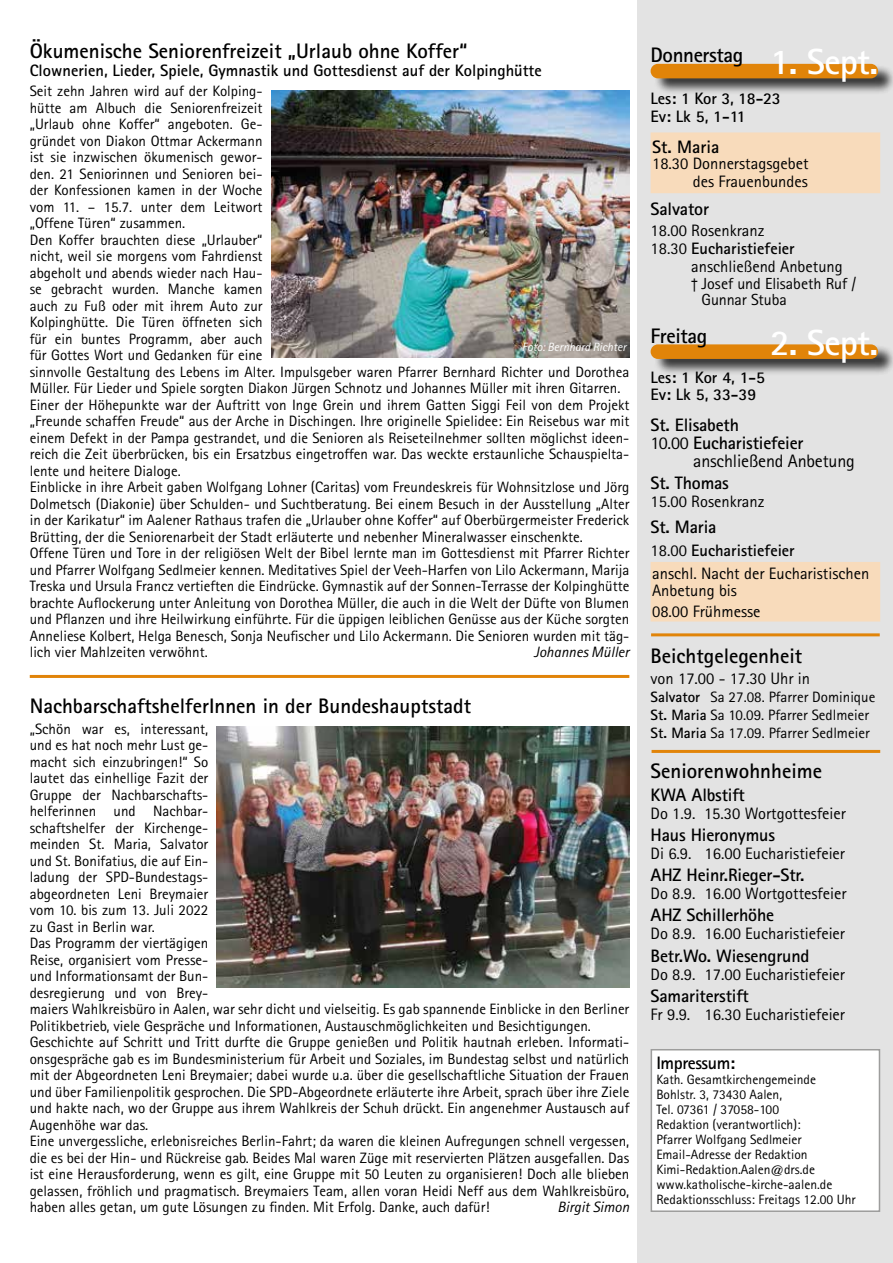
<style>
.page{position:relative;width:893px;height:1263px;background:#fff}
.page>*{position:absolute;margin:0;border:0;box-sizing:border-box;transform-origin:0 0}
.t1{font:700 36.3px "Rotis Sans Serif";color:#fff}
.t2{font:700 21px "Rotis Sans Serif";color:#000}
.t3{font:700 21px "Rotis Sans Serif";letter-spacing:-.02em;color:#000}
.t4{font:700 18px "Rotis Sans Serif";letter-spacing:-.01em;color:#000}
.t5{font:18px "Rotis Sans Serif";letter-spacing:-.01em;color:#000}
.t6{font:16.5px/18px "Rotis Sans Serif";color:#000}
.t7{font:700 16.5px/18px "Rotis Sans Serif";color:#000}
.t8{font:16.05px/16.5px "Rotis Sans Serif";letter-spacing:-.005em;color:#000}
.t9{font:15px/16.5px "Rotis Sans Serif";color:#000}
.t10{font:italic 15px "Rotis Sans Serif";color:#000}
.t11{font:13.5px/15px "Rotis Sans Serif";color:#000}
.t12{font:italic 12px "Rotis Sans Serif";color:#fff}
.s1{font-size:36.3px;color:#fff}
.s2{font-weight:400}
.s3{font-family:"Arial Narrow";font-size:15px}
.s4{font-weight:700}
</style>
<div class="page">
<img style="left:217px;top:726px;width:412px;height:261px">
<img style="left:271px;top:90px;width:358px;height:267px">
<div style="left:638px;top:0;width:255px;height:1263px;background:#e3e3e3"></div>
<div style="left:653px;top:64px;width:240px;height:31px;background:#000;opacity:.75"></div>
<div style="left:651px;top:64px;width:227px;height:14px;background:#e18409;border-radius:7px"></div>
<div style="left:651px;top:133px;width:228px;height:59px;background:#f8dbbb"></div>
<div style="left:651px;top:132px;width:229px;height:61px;border:2px solid #f8dbbb"></div>
<div style="left:653px;top:345px;width:240px;height:30px;background:#000;opacity:.75"></div>
<div style="left:651px;top:344px;width:227px;height:15px;background:#e18409;border-radius:7px"></div>
<div style="left:651px;top:563px;width:228px;height:58px;background:#f8dbbb"></div>
<div style="left:651px;top:562px;width:229px;height:59px;border:2px solid #f8dbbb"></div>
<hr style="left:651px;top:633px;width:229px;height:3px;background:#e18409">
<div style="left:651px;top:1050px;width:228px;height:161px;background:#fff"></div>
<div style="left:651px;top:1049px;width:229px;height:163px;border:2px solid #9d9d9c"></div>
<hr style="left:652px;top:750px;width:228px;height:3px;background:#e18409">
<hr style="left:30px;top:675px;width:599px;height:3px;background:#e18409">
<h2 class="t2" style="left:30px;top:37px;width:439px">Ökumenische Seniorenfreizeit „Urlaub ohne Koffer“</h2>
<p class="t7" style="left:30px;top:61px;width:513px">Clownerien, Lieder, Spiele, Gymnastik und Gottesdienst auf der Kolpinghütte</p>
<p class="t9" style="left:30px;top:83px;width:601px">Seit zehn Jahren wird auf der Kolping-<br>hütte am Albuch die Seniorenfreizeit<br>„Urlaub ohne Koffer“ angeboten. Ge-<br>gründet von Diakon Ottmar Ackermann<br>ist sie inzwischen ökumenisch gewor-<br>den. 21 Seniorinnen und Senioren bei-<br>der Konfessionen kamen in der Woche<br>vom 11. – 15.7. unter dem Leitwort<br>„Offene Türen“ zusammen.<br>Den Koffer brauchten diese „Urlauber“<br>nicht, weil sie morgens vom Fahrdienst<br>abgeholt und abends wieder nach Hau-<br>se gebracht wurden. Manche kamen<br>auch zu Fuß oder mit ihrem Auto zur<br>Kolpinghütte. Die Türen öffneten sich<br>für ein buntes Programm, aber auch<br>für Gottes Wort und Gedanken für eine<br>sinnvolle Gestaltung des Lebens im Alter. Impulsgeber waren Pfarrer Bernhard Richter und Dorothea Müller. Für Lieder und Spiele sorgten Diakon Jürgen Schnotz und Johannes Müller mit ihren Gitarren.<br>Einer der Höhepunkte war der Auftritt von Inge Grein und ihrem Gatten Siggi Feil von dem Projekt „Freunde schaffen Freude“ aus der Arche in Dischingen. Ihre originelle Spielidee: Ein Reisebus war mit einem Defekt in der Pampa gestrandet, und die Senioren als Reiseteilnehmer sollten möglichst ideen&shy;reich die Zeit überbrücken, bis ein Ersatzbus eingetroffen war. Das weckte erstaunliche Schauspielta&shy;lente und heitere Dialoge.<br>Einblicke in ihre Arbeit gaben Wolfgang Lohner (Caritas) vom Freundeskreis für Wohnsitzlose und Jörg Dolmetsch (Diakonie) über Schulden- und Suchtberatung. Bei einem Besuch in der Ausstellung „Alter in der Karikatur“ im Aalener Rathaus trafen die „Urlauber ohne Koffer“ auf Oberbürgermeister Frederick Brütting, der die Seniorenarbeit der Stadt erläuterte und nebenher Mineralwasser einschenkte.<br>Offene Türen und Tore in der religiösen Welt der Bibel lernte man im Gottesdienst mit Pfarrer Richter und Pfarrer Wolfgang Sedlmeier kennen. Meditatives Spiel der Veeh-Harfen von Lilo Ackermann, Marija Treska und Ursula Francz vertieften die Eindrücke. Gymnastik auf der Sonnen-Terrasse der Kolpinghütte brachte Auflockerung unter Anleitung von Dorothea Müller, die auch in die Welt der Düfte von Blumen und Pflanzen und ihre Heilwirkung einführte. Für die üppigen leiblichen Genüsse aus der Küche sorgten Anneliese Kolbert, Helga Benesch, Sonja Neufischer und Lilo Ackermann. Die Senioren wurden mit täg&shy;lich vier Mahlzeiten verwöhnt.</p>
<p class="t12" style="left:522px;top:340px;width:106px">Foto: Bernhard Richter</p>
<p class="t10" style="left:534px;top:643px;width:97px">Johannes Müller</p>
<h2 class="t2" style="left:30px;top:692px;width:443px">NachbarschaftshelferInnen in der Bundeshauptstadt</h2>
<p class="t9" style="left:30px;top:720px;width:601px">„Schön war es, interessant,<br>und es hat noch mehr Lust ge-<br>macht sich einzubringen!“ So<br>lautet das einhellige Fazit der<br>Gruppe der Nachbarschafts-<br>helferinnen und Nachbar-<br>schaftshelfer der Kirchenge-<br>meinden St. Maria, Salvator<br>und St. Bonifatius, die auf Ein-<br>ladung der SPD-Bundestags-<br>abgeordneten Leni Breymaier<br>vom 10. bis zum 13. Juli 2022<br>zu Gast in Berlin war.<br>Das Programm der viertägigen<br>Reise, organisiert vom Presse-<br>und Informationsamt der Bun-<br>desregierung und von Brey-<br>maiers Wahlkreisbüro in Aalen, war sehr dicht und vielseitig. Es gab spannende Einblicke in den Berliner Politikbetrieb, viele Gespräche und Informationen, Austauschmöglichkeiten und Besichtigungen.<br>Geschichte auf Schritt und Tritt durfte die Gruppe genießen und Politik hautnah erleben. Informati&shy;onsgespräche gab es im Bundesministerium für Arbeit und Soziales, im Bundestag selbst und natürlich mit der Abgeordneten Leni Breymaier; dabei wurde u.a. über die gesellschaftliche Situation der Frauen und über Familienpolitik gesprochen. Die SPD-Abgeordnete erläuterte ihre Arbeit, sprach über ihre Ziele und hakte nach, wo der Gruppe aus ihrem Wahlkreis der Schuh drückt. Ein angenehmer Austausch auf Augenhöhe war das.<br>Eine unvergessliche, erlebnisreiches Berlin-Fahrt; da waren die kleinen Aufregungen schnell vergessen, die es bei der Hin- und Rückreise gab. Beides Mal waren Züge mit reservierten Plätzen ausgefallen. Das ist eine Herausforderung, wenn es gilt, eine Gruppe mit 50 Leuten zu organisieren! Doch alle blieben gelassen, fröhlich und pragmatisch. Breymaiers Team, allen voran Heidi Neff aus dem Wahlkreisbüro, haben alles getan, um gute Lösungen zu finden. Mit Erfolg. Danke, auch dafür!</p>
<p class="t10" style="left:557px;top:1198px;width:73px">Birgit Simon</p>
<h2 class="t3" style="left:651px;top:42px;width:229px">Donnerstag <span class="s1">1. Sept.</span></h2>
<p class="t7" style="left:651px;top:89px;width:132px">Les: 1 Kor 3, 18-23<br>Ev: Lk 5, 1-11</p>
<p class="t4" style="left:652px;top:135px;width:69px">St. Maria</p>
<p class="t6" style="left:652px;top:154px;width:158px;text-align:right">18.30 Donnerstagsgebet des Frauenbundes</p>
<p class="t4" style="left:651px;top:198px;width:60px">Salvator</p>
<p class="t6" style="left:651px;top:221px;width:115px">18.00 Rosenkranz</p>
<p class="t7" style="left:651px;top:239px;width:146px"><span class="s2">18.30</span> Eucharistiefeier</p>
<p class="t6" style="left:691px;top:258px;width:153px">anschließend Anbetung</p>
<p class="t8" style="left:701px;top:275px;width:156px;text-indent:-10px"><span class="s3">†</span> Josef und Elisabeth Ruf /<br>Gunnar Stuba</p>
<h2 class="t3" style="left:651px;top:322px;width:58px">Freitag</h2>
<h1 class="t1" style="left:770px;top:319px;width:110px">2. Sept.</h1>
<p class="t7" style="left:651px;top:369px;width:116px;line-height:16.5px">Les: 1 Kor 4, 1-5<br>Ev: Lk 5, 33-39</p>
<p class="t4" style="left:651px;top:413px;width:90px">St. Elisabeth</p>
<p class="t4" style="left:651px;top:431px;width:154px"><span class="s2">10.00</span> Eucharistiefeier</p>
<p class="t5" style="left:693px;top:450px;width:163px">anschließend Anbetung</p>
<p class="t4" style="left:651px;top:471px;width:80px">St. Thomas</p>
<p class="t6" style="left:651px;top:492px;width:115px">15.00 Rosenkranz</p>
<p class="t4" style="left:651px;top:516px;width:67px">St. Maria</p>
<p class="t6" style="left:651px;top:538px;width:220px;line-height:23.9px">18.00 <span class="s4">Eucharistiefeier<br></span>anschl. Nacht der Eucharistischen</p>
<p class="t6" style="left:652px;top:580px;width:110px;line-height:20.7px">Anbetung bis<br>08.00 Frühmesse</p>
<h2 class="t2" style="left:651px;top:643px;width:153px">Beichtgelegenheit</h2>
<p class="t6" style="left:651px;top:669px;width:161px">von 17.00 - 17.30 Uhr in</p>
<p class="t9" style="left:651px;top:688px;width:226px;line-height:18px"><span class="s4">Salvator</span> Sa 27.08. Pfarrer Dominique<br><span class="s4">St. Maria</span> Sa 10.09. Pfarrer Sedlmeier<br><span class="s4">St. Maria</span> Sa 17.09. Pfarrer Sedlmeier</p>
<h2 class="t2" style="left:651px;top:758px;width:173px">Seniorenwohnheime</h2>
<p class="t4" style="left:651px;top:783px;width:96px">KWA Albstift</p>
<p class="t6" style="left:651px;top:804px;width:197px">Do 1.9. 15.30 Wortgottesfeier</p>
<p class="t4" style="left:651px;top:823px;width:126px">Haus Hieronymus</p>
<p class="t6" style="left:651px;top:844px;width:196px">Di 6.9. 16.00 Eucharistiefeier</p>
<p class="t4" style="left:651px;top:864px;width:156px">AHZ Heinr.Rieger-Str.</p>
<p class="t6" style="left:651px;top:884px;width:198px">Do 8.9. 16.00 Wortgottesfeier</p>
<p class="t4" style="left:651px;top:904px;width:125px">AHZ Schillerhöhe</p>
<p class="t6" style="left:651px;top:925px;width:196px">Do 8.9. 16.00 Eucharistiefeier</p>
<p class="t4" style="left:651px;top:944px;width:160px">Betr.Wo. Wiesengrund</p>
<p class="t6" style="left:651px;top:965px;width:196px">Do 8.9. 17.00 Eucharistiefeier</p>
<p class="t4" style="left:651px;top:984px;width:100px">Samariterstift</p>
<p class="t6" style="left:651px;top:1005px;width:196px">Fr 9.9. 16.30 Eucharistiefeier</p>
<p class="t4" style="left:656px;top:1051px;width:80px">Impressum:</p>
<p class="t11" style="left:656px;top:1072px;width:201px">Kath. Gesamtkirchengemeinde<br>Bohlstr. 3, 73430 Aalen,<br>Tel. 07361 / 37058-100<br>Redaktion (verantwortlich):<br>Pfarrer Wolfgang Sedlmeier<br>Email-Adresse der Redaktion<br>Kimi-Redaktion.Aalen@drs.de www.katholische-kirche-aalen.de<br>Redaktionsschluss: Freitags 12.00 Uhr</p>
</div>
